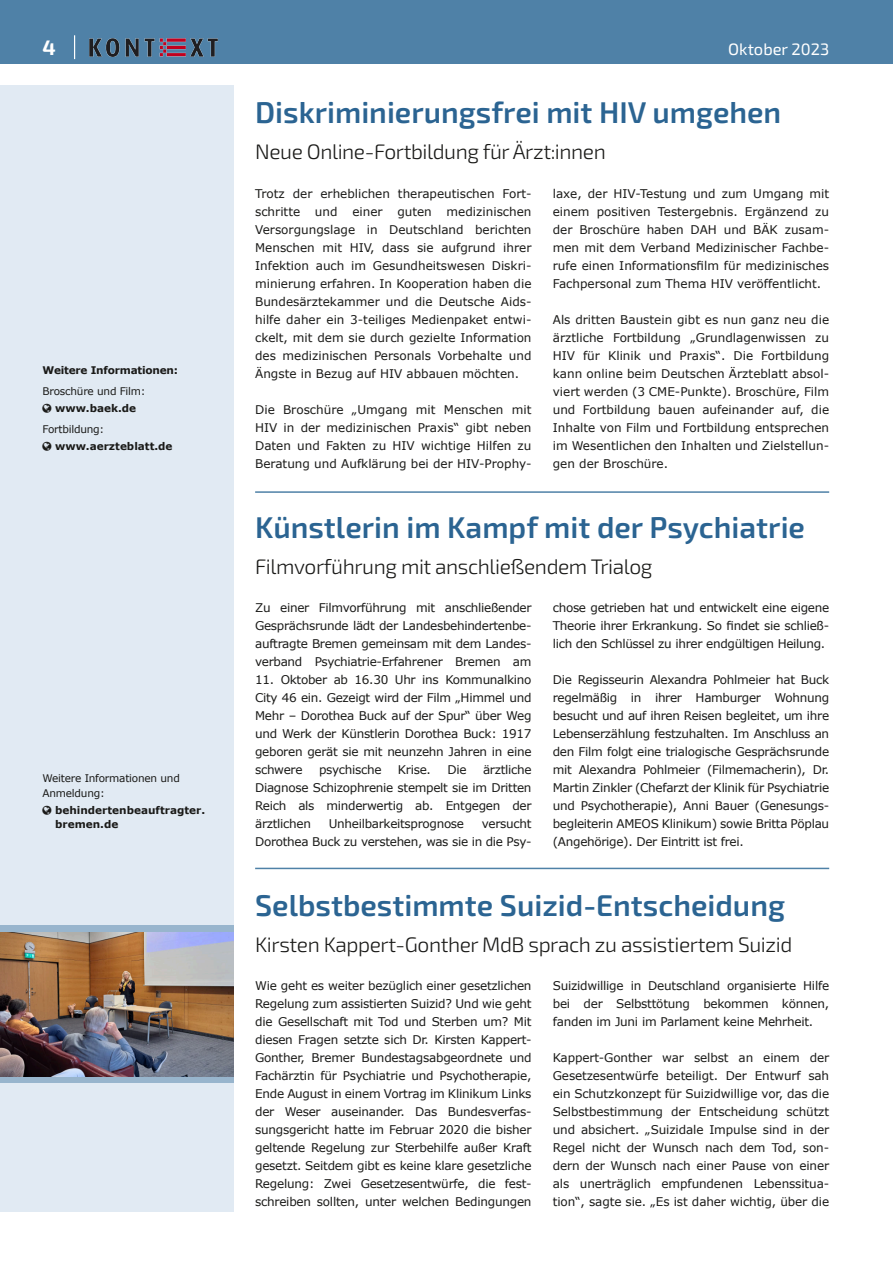
<style>
.page{position:relative;width:893px;height:1263px;background:#fff}
.page>*{position:absolute;margin:0;border:0;box-sizing:border-box;transform-origin:0 0}
.t1{font:600 30px "Exo 2";color:#2b6492}
.t2{font:300 21px "Exo 2";letter-spacing:-.02em;color:#1a1a18}
.t3{font:700 21px "Exo 2";color:#fff}
.t4{font:16.5px "Exo 2";color:#fff}
.t5{font:12px/18px "Verdana";letter-spacing:-.025em;color:#1a1a18;text-align:justify}
.t6{font:10.5px/15px "Verdana";letter-spacing:-.02em;color:#1a1a18}
.t7{font:700 10.5px/13.5px "Verdana";color:#1a1a18}
.t8{font:700 10.5px "Verdana";letter-spacing:-.02em;color:#1a1a18}
</style>
<div class="page">
<div style="left:0;top:85px;width:234px;height:1127px;background:#e1eaf3"></div>
<div style="left:0;top:0;width:893px;height:64px;background:#4f81a7"></div>
<img style="left:89px;top:38px;width:128px;height:18px">
<svg style="left:74px;top:35px;width:1px;height:24px"></svg>
<hr style="left:255px;top:491px;width:574px;height:2px;background:#4f81a7">
<hr style="left:255px;top:868px;width:574px;height:1px;background:#4f81a7">
<div style="left:0;top:926px;width:234px;height:157px;background:#4f81a7;opacity:.5"></div>
<img style="left:0;top:932px;width:234px;height:144px">
<h2 class="t3" style="left:43px;top:41px;width:15px">4</h2>
<h3 class="t4" style="left:728px;top:44px;width:102px">Oktober 2023</h3>
<p class="t8" style="left:43px;top:366px;width:137px">Weitere Informationen:</p>
<p class="t6" style="left:43px;top:385px;width:105px">Broschüre und Film:</p>
<p class="t7" style="left:55px;top:402px;width:83px">www.baek.de</p>
<p class="t6" style="left:43px;top:423px;width:63px">Fortbildung:</p>
<p class="t7" style="left:55px;top:440px;width:119px">www.aerzteblatt.de</p>
<p class="t6" style="left:43px;top:771px;width:139px">Weitere Informationen und<br>Anmeldung:</p>
<p class="t7" style="left:55px;top:805px;width:152px">behindertenbeauftragter. bremen.de</p>
<h1 class="t1" style="left:255px;top:102px;width:528px">Diskriminierungsfrei mit HIV umgehen</h1>
<h2 class="t2" style="left:255px;top:144px;width:352px">Neue Online-Fortbildung für Ärzt:innen</h2>
<p class="t5" style="left:255px;top:186px;width:278px">Trotz der erheblichen therapeutischen Fort&shy;schritte und einer guten medizinischen Versorgungslage in Deutschland berichten Menschen mit HIV, dass sie aufgrund ihrer Infektion auch im Gesundheitswesen Diskri&shy;minierung erfahren. In Kooperation haben die Bundesärztekammer und die Deutsche Aids&shy;hilfe daher ein 3-teiliges Medienpaket entwi&shy;ckelt, mit dem sie durch gezielte Information des medizinischen Personals Vorbehalte und Ängste in Bezug auf HIV abbauen möchten.</p>
<p class="t5" style="left:255px;top:402px;width:278px">Die Broschüre „Umgang mit Menschen mit HIV in der medizinischen Praxis“ gibt neben Daten und Fakten zu HIV wichtige Hilfen zu Beratung und Aufklärung bei der HIV-Prophy-</p>
<p class="t5" style="left:553px;top:186px;width:278px">laxe, der HIV-Testung und zum Umgang mit einem positiven Testergebnis. Ergänzend zu der Broschüre haben DAH und BÄK zusam&shy;men mit dem Verband Medizinischer Fachbe&shy;rufe einen Informationsfilm für medizinisches Fachpersonal zum Thema HIV veröffentlicht.</p>
<p class="t5" style="left:553px;top:312px;width:278px">Als dritten Baustein gibt es nun ganz neu die ärztliche Fortbildung „Grundlagenwissen zu HIV für Klinik und Praxis“. Die Fortbildung kann online beim Deutschen Ärzteblatt absol&shy;viert werden (3 CME-Punkte). Broschüre, Film und Fortbildung bauen aufeinander auf, die Inhalte von Film und Fortbildung entsprechen im Wesentlichen den Inhalten und Zielstellun&shy;gen der Broschüre.</p>
<h1 class="t1" style="left:255px;top:517px;width:551px">Künstlerin im Kampf mit der Psychiatrie</h1>
<h2 class="t2" style="left:255px;top:559px;width:399px">Filmvorführung mit anschließendem Trialog</h2>
<p class="t5" style="left:255px;top:600px;width:278px">Zu einer Filmvorführung mit anschließender Gesprächsrunde lädt der Landesbehindertenbe&shy;auftragte Bremen gemeinsam mit dem Landes&shy;verband Psychiatrie-Erfahrener Bremen am</p>
<p class="t5" style="left:255px;top:672px;width:278px">11. Oktober ab 16.30 Uhr ins Kommunalkino City 46 ein. Gezeigt wird der Film „Himmel und Mehr – Dorothea Buck auf der Spur“ über Weg und Werk der Künstlerin Dorothea Buck: 1917 geboren gerät sie mit neunzehn Jahren in eine schwere</p>
<p class="t5" style="left:553px;top:600px;width:278px">chose getrieben hat und entwickelt eine eigene Theorie ihrer Erkrankung. So findet sie schließ&shy;lich den Schlüssel zu ihrer endgültigen Heilung.</p>
<p class="t5" style="left:553px;top:672px;width:278px">Die Regisseurin Alexandra Pohlmeier hat Buck regelmäßig in ihrer Hamburger Wohnung besucht und auf ihren Reisen begleitet, um ihre Lebenserzählung festzuhalten. Im Anschluss an den Film folgt eine trialogische Gesprächsrunde mit Alexandra Pohlmeier (Filmemacherin), Dr.<br>Martin Zinkler (Chefarzt der Klinik für Psychiatrie und Psychotherapie), Anni Bauer (Genesungs&shy;begleiterin AMEOS Klinikum) sowie Britta Pöplau (Angehörige). Der Eintritt ist frei.</p>
<p class="t5" style="left:255px;top:762px;width:278px;text-indent:228px">ärztliche Diagnose Schizophrenie stempelt sie im Dritten Reich als minderwertig ab. Entgegen der ärztlichen</p>
<p class="t5" style="left:319px;top:762px;width:64px">psychische</p>
<p class="t5" style="left:398px;top:762px;width:34px">Krise.</p>
<p class="t5" style="left:447px;top:762px;width:21px">Die</p>
<p class="t5" style="left:255px;top:816px;width:278px;text-align:right">versucht<br>Dorothea Buck zu verstehen, was sie in die Psy-</p>
<p class="t5" style="left:329px;top:816px;width:137px">Unheilbarkeitsprognose</p>
<h1 class="t1" style="left:255px;top:895px;width:531px">Selbstbestimmte Suizid-Entscheidung</h1>
<h2 class="t2" style="left:255px;top:937px;width:539px">Kirsten Kappert-Gonther MdB sprach zu assistiertem Suizid</h2>
<p class="t5" style="left:255px;top:978px;width:278px">Wie geht es weiter bezüglich einer gesetzlichen Regelung zum assistierten Suizid? Und wie geht die Gesellschaft mit Tod und Sterben um? Mit diesen Fragen setzte sich Dr. Kirsten Kappert-Gonther, Bremer Bundestagsabgeordnete und Fachärztin für Psychiatrie und Psychotherapie, Ende August in einem Vortrag im Klinikum Links der Weser auseinander. Das Bundesverfas&shy;sungsgericht hatte im Februar 2020 die bisher geltende Regelung zur Sterbehilfe außer Kraft gesetzt. Seitdem gibt es keine klare gesetzliche Regelung: Zwei Gesetzesentwürfe, die fest&shy;schreiben sollten, unter welchen Bedingungen</p>
<p class="t5" style="left:553px;top:978px;width:278px">Suizidwillige in Deutschland organisierte Hilfe bei der Selbsttötung bekommen können, fanden im Juni im Parlament keine Mehrheit.</p>
<p class="t5" style="left:553px;top:1050px;width:278px">Kappert-Gonther war selbst an einem der Gesetzesentwürfe beteiligt. Der Entwurf sah ein Schutzkonzept für Suizidwillige vor, das die Selbstbestimmung der Entscheidung schützt und absichert. „Suizidale Impulse sind in der Regel nicht der Wunsch nach dem Tod, son&shy;dern der Wunsch nach einer Pause von einer als unerträglich empfundenen Lebenssitua&shy;tion“, sagte sie. „Es ist daher wichtig, über die</p>
</div>
